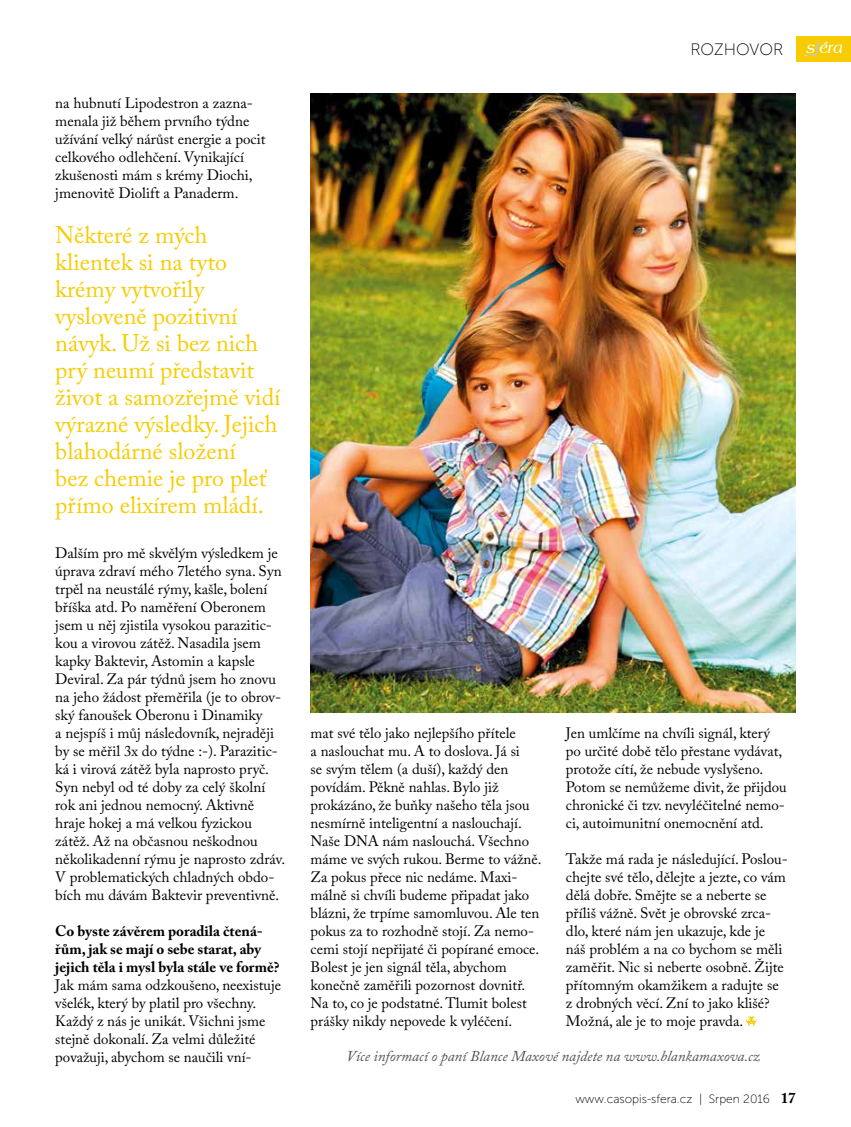
<style>
.page{position:relative;width:851px;height:1127px;background:#fff}
.page>*{position:absolute;margin:0;border:0;box-sizing:border-box;transform-origin:0 0}
.t1{font:24px/27px "Adobe Caslon Pro";color:#f7cc00}
.t2{font:16.5px "Museo Sans 100";color:#000}
.t3{font:15px/18px "Adobe Caslon Pro";color:#000}
.t4{font:700 15px/18px "Adobe Caslon Pro";color:#000}
.t5{font:italic 15px "Adobe Caslon Pro";color:#505151}
.t6{font:12px "Museo Sans 100";color:#000}
.s1{font-family:"Adobe Caslon Pro";font-weight:700;font-size:15px}
</style>
<div class="page">
<svg style="left:746px;top:1016px;width:10px;height:10px"></svg>
<img style="left:310px;top:94px;width:485px;height:618px">
<div style="left:796px;top:36px;width:54px;height:26px;background:#f7cc00"></div>
<svg style="left:804px;top:42px;width:38px;height:14px"></svg>
<p class="t3" style="left:55px;top:94px;width:212px">na hubnutí Lipodestron a zazna&shy;menala již během prvního týdne užívání velký nárůst energie a pocit celkového odlehčení. Vynikající zkušenosti mám s krémy Diochi, jmenovitě Diolift a Panaderm.</p>
<h1 class="t1" style="left:55px;top:221px;width:227px">Některé z mých klientek si na tyto krémy vytvořily vysloveně pozitivní návyk. Už si bez nich prý neumí představit život a samozřejmě vidí výrazné výsledky. Jejich blahodárné složení<br>bez chemie je pro pleť přímo elixírem mládí.</h1>
<p class="t3" style="left:55px;top:544px;width:231px">Dalším pro mě skvělým výsledkem je úprava zdraví mého 7letého syna. Syn trpěl na neustálé rýmy, kašle, bolení bříška atd. Po naměření Oberonem jsem u něj zjistila vysokou parazitic&shy;kou a virovou zátěž. Nasadila jsem kapky Baktevir, Astomin a kapsle Deviral. Za pár týdnů jsem ho znovu na jeho žádost přeměřila (je to obrov&shy;ský fanoušek Oberonu i Dinamiky<br>a nejspíš i můj následovník, nejraději by se měřil 3x do týdne :-). Parazitic&shy;ká i virová zátěž byla naprosto pryč.<br>Syn nebyl od té doby za celý školní rok ani jednou nemocný. Aktivně hraje hokej a má velkou fyzickou zátěž. Až na občasnou neškodnou několikadenní rýmu je naprosto zdráv.<br>V problematických chladných obdo&shy;bích mu dávám Baktevir preventivně.</p>
<p class="t4" style="left:55px;top:922px;width:226px">Co byste závěrem poradila čtená&shy;řům, jak se mají o sebe starat, aby jejich těla i mysl byla stále ve formě?</p>
<p class="t3" style="left:55px;top:976px;width:227px">Jak mám sama odzkoušeno, neexistuje všelék, který by platil pro všechny.<br>Každý z nás je unikát. Všichni jsme stejně dokonalí. Za velmi důležité považuji, abychom se naučili vní-</p>
<p class="t2" style="left:690px;top:41px;width:94px">ROZHOVOR</p>
<p class="t3" style="left:310px;top:724px;width:232px">mat své tělo jako nejlepšího přítele<br>a naslouchat mu. A to doslova. Já si<br>se svým tělem (a duší), každý den povídám. Pěkně nahlas. Bylo již prokázáno, že buňky našeho těla jsou nesmírně inteligentní a naslouchají.<br>Naše DNA nám naslouchá. Všechno máme ve svých rukou. Berme to vážně.<br>Za pokus přece nic nedáme. Maxi&shy;málně si chvíli budeme připadat jako blázni, že trpíme samomluvou. Ale ten pokus za to rozhodně stojí. Za nemo&shy;cemi stojí nepřijaté či popírané emoce.<br>Bolest je jen signál těla, abychom konečně zaměřili pozornost dovnitř.<br>Na to, co je podstatné. Tlumit bolest prášky nikdy nepovede k vyléčení.</p>
<p class="t3" style="left:566px;top:724px;width:222px">Jen umlčíme na chvíli signál, který po určité době tělo přestane vydávat, protože cítí, že nebude vyslyšeno.<br>Potom se nemůžeme divit, že přijdou chronické či tzv. nevyléčitelné nemo&shy;ci, autoimunitní onemocnění atd.</p>
<p class="t3" style="left:566px;top:850px;width:223px">Takže má rada je následující. Poslou&shy;chejte své tělo, dělejte a jezte, co vám dělá dobře. Smějte se a neberte se příliš vážně. Svět je obrovské zrca&shy;dlo, které nám jen ukazuje, kde je náš problém a na co bychom se měli zaměřit. Nic si neberte osobně. Žijte přítomným okamžikem a radujte se z drobných věcí. Zní to jako klišé?<br>Možná, ale je to moje pravda.</p>
<p class="t5" style="left:346px;top:1047px;width:415px">Více informací o paní Blance Maxové najdete na www.blankamaxova.cz</p>
<p class="t6" style="left:575px;top:1092px;width:222px">www.casopis-sfera.cz | Srpen 2016 <span class="s1">17</span></p>
</div>
